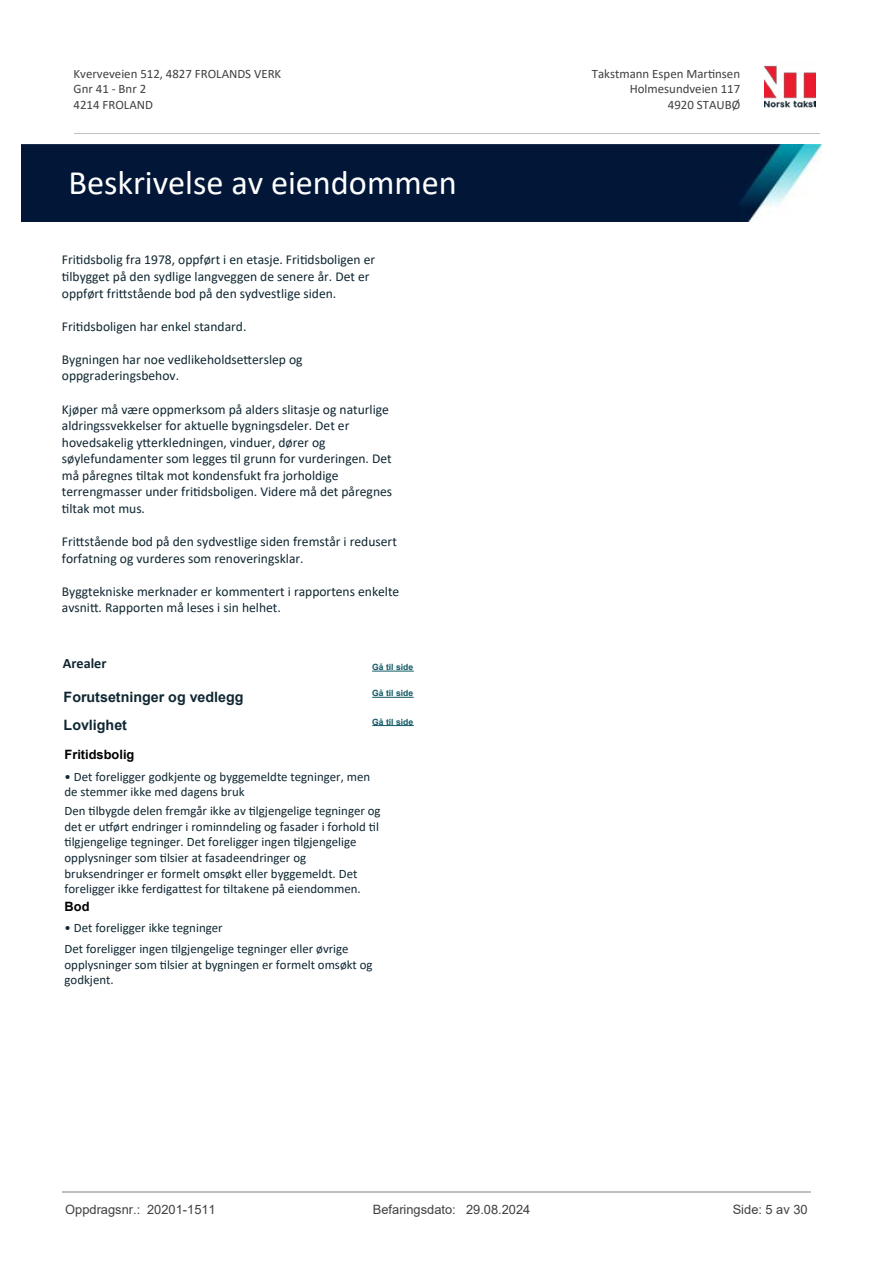
<style>
.page{position:relative;width:893px;height:1263px;background:#fff}
.page>*{position:absolute;margin:0;border:0;box-sizing:border-box;transform-origin:0 0}
.t1{font:34.35px "Calibri";color:#fff}
.t2{font:700 14.25px/28.2px "Arial";color:#102732}
.t3{font:700 14.25px "Calibri";color:#102732}
.t4{font:13.5px/16.5px "Calibri";color:#102732}
.t5{font:12.9px/15.8px "Calibri";color:#102732}
.t6{font:12.9px/15.8px "Calibri";color:#404040}
.t7{font:12.9px "Arial";color:#404040}
.t8{font:700 12.9px "Arial";color:#000}
.t9{font:700 8.55px "Arial";color:#115965}
</style>
<div class="page">
<hr style="left:372px;top:671px;width:42px;height:1px;background:#115965">
<hr style="left:372px;top:725px;width:42px;height:1px;background:#115965">
<hr style="left:372px;top:697px;width:42px;height:1px;background:#115965">
<img style="left:765px;top:65px;width:50px;height:43px">
<hr style="left:74px;top:133px;width:745px;height:1px;background:#c0c0c0">
<img style="left:21px;top:144px;width:801px;height:77px">
<hr style="left:62px;top:1191px;width:749px;height:2px;background:#c0c0c0">
<p class="t6" style="left:74px;top:65px;width:209px">Kverveveien 512, 4827 FROLANDS VERK<br>Gnr 41 - Bnr 2<br>4214 FROLAND</p>
<p class="t6" style="left:592px;top:65px;width:150px">Takstmann Espen Mar琀椀nsen</p>
<p class="t6" style="left:630px;top:81px;width:112px">Holmesundveien 117</p>
<p class="t6" style="left:668px;top:96px;width:74px">4920 STAUBØ</p>
<h1 class="t1" style="left:68px;top:159px;width:390px">Beskrivelse av eiendommen</h1>
<p class="t4" style="left:62px;top:251px;width:315px">Fri琀椀dsbolig fra 1978, oppført i en etasje. Fri琀椀dsboligen er琀椀lbygget på den sydlige langveggen de senere år. Det er oppført fri琀琀stående bod på den sydvestlige siden.</p>
<p class="t4" style="left:62px;top:318px;width:186px">Fri琀椀dsboligen har enkel standard.</p>
<p class="t4" style="left:62px;top:351px;width:242px">Bygningen har noe vedlikeholdse琀琀erslep og oppgraderingsbehov.</p>
<p class="t4" style="left:62px;top:400px;width:332px">Kjøper må være oppmerksom på alders slitasje og naturlige aldringssvekkelser for aktuelle bygningsdeler. Det er hovedsakelig y琀琀erkledningen, vinduer, dører og søylefundamenter som legges 琀椀l grunn for vurderingen. Det må påregnes 琀椀ltak mot kondensfukt fra jorholdige terrengmasser under fri琀椀dsboligen. Videre må det påregnes琀椀ltak mot mus.</p>
<p class="t4" style="left:62px;top:533px;width:336px">Fri琀琀stående bod på den sydvestlige siden fremstår i redusert forfatning og vurderes som renoveringsklar.</p>
<p class="t4" style="left:62px;top:583px;width:339px">Byggtekniske merknader er kommentert i rapportens enkelte avsni琀琀. Rapporten må leses i sin helhet.</p>
<p class="t3" style="left:63px;top:653px;width:45px">Arealer</p>
<p class="t9" style="left:372px;top:661px;width:42px">Gå til side</p>
<p class="t9" style="left:372px;top:687px;width:42px">Gå til side</p>
<p class="t2" style="left:64px;top:683px;width:181px">Forutsetninger og vedlegg<br>Lovlighet</p>
<p class="t8" style="left:65px;top:746px;width:71px">Fritidsbolig</p>
<p class="t5" style="left:65px;top:768px;width:307px">• Det foreligger godkjente og byggemeldte tegninger, men de stemmer ikke med dagens bruk</p>
<p class="t5" style="left:65px;top:802px;width:318px">Den 琀椀lbygde delen fremgår ikke av 琀椀lgjengelige tegninger og det er u琀昀ørt endringer i rominndeling og fasader i forhold 琀椀l琀椀lgjengelige tegninger. Det foreligger ingen 琀椀lgjengelige opplysninger som 琀椀lsier at fasadeendringer og bruksendringer er formelt omsøkt eller byggemeldt. Det foreligger ikke ferdiga琀琀est for 琀椀ltakene på eiendommen.</p>
<p class="t8" style="left:65px;top:898px;width:26px">Bod</p>
<p class="t5" style="left:65px;top:917px;width:286px;line-height:20.5px">• Det foreligger ikke tegninger<br>Det foreligger ingen 琀椀lgjengelige tegninger eller øvrige</p>
<p class="t5" style="left:65px;top:956px;width:310px">opplysninger som 琀椀lsier at bygningen er formelt omsøkt og godkjent.</p>
<p class="t9" style="left:372px;top:716px;width:42px">Gå til side</p>
<p class="t7" style="left:65px;top:1200px;width:152px">Oppdragsnr.: 20201-1511</p>
<p class="t7" style="left:373px;top:1200px;width:159px">Befaringsdato: 29.08.2024</p>
<p class="t7" style="left:733px;top:1200px;width:76px">Side: 5 av 30</p>
</div>
